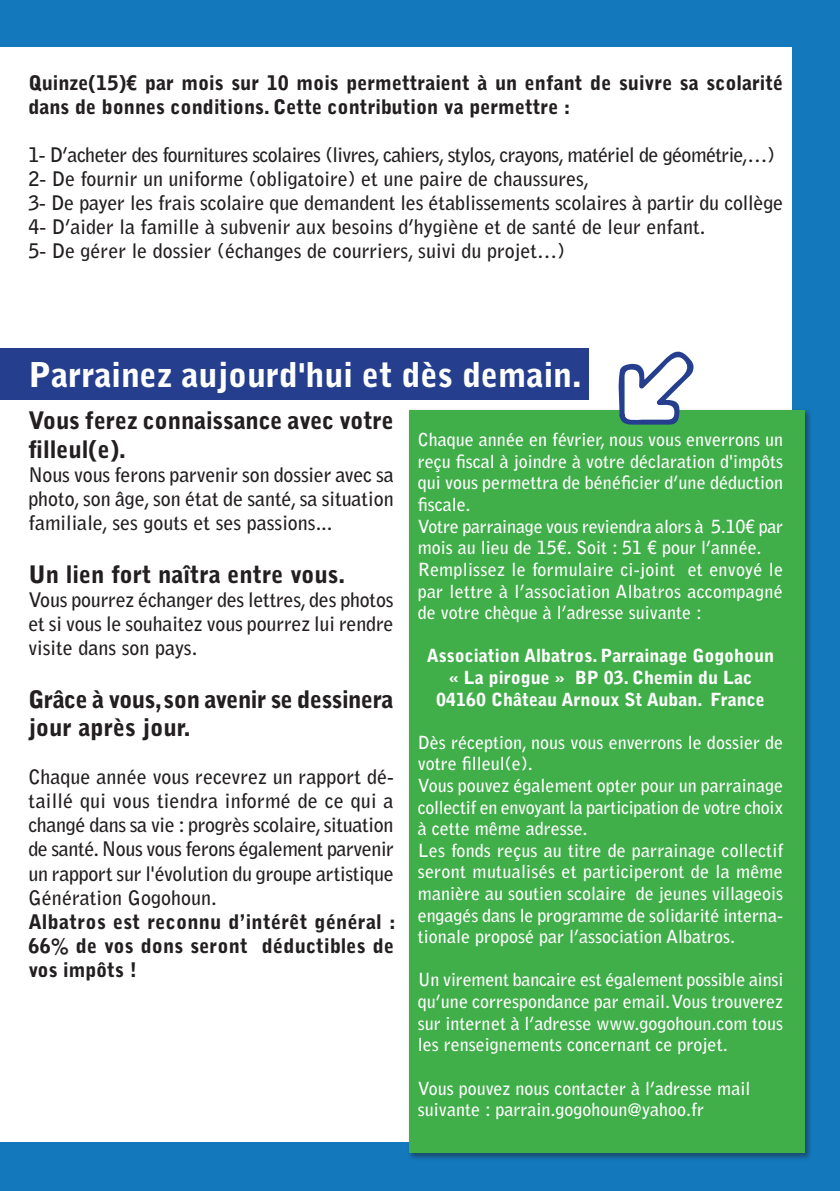
<style>
.page{position:relative;width:840px;height:1191px;background:#fff}
.page>*{position:absolute;margin:0;border:0;box-sizing:border-box;transform-origin:0 0}
.t1{font:900 34px "Bell Gothic Std";color:#fff}
.t2{font:900 24px/28.8px "Bell Gothic Std";letter-spacing:-.005em;color:#231f20}
.t3{font:700 20px/24px "Bell Gothic Std";letter-spacing:-.005em;color:#231f20;text-align:justify}
.t4{font:900 20px/24px "Bell Gothic Std";color:#231f20}
.t5{font:700 20px "Bell Gothic Std";letter-spacing:-.03em;color:#231f20}
.t6{font:700 18px/21.6px "Bell Gothic Std";color:#fff;text-align:justify}
.t7{font:900 18px "Bell Gothic Std";color:#fff}
</style>
<div class="page">
<div style="left:0;top:0;width:839px;height:1191px;background:#1378bc"></div>
<div style="left:0;top:47px;width:791px;height:1094px;background:#fff"></div>
<div style="left:407px;top:408px;width:412px;height:760px;background:#231f20;opacity:.5"></div>
<div style="left:408px;top:410px;width:396px;height:742px;background:#40ae49"></div>
<div style="left:0;top:349px;width:588px;height:51px;background:#253f8e"></div>
<svg style="left:616px;top:351px;width:79px;height:74px"></svg>
<p class="t4" style="left:28px;top:71px;width:755px">Quinze(15)€ par mois sur 10 mois permettraient à un enfant de suivre sa scolarité dans de bonnes conditions. Cette contribution va permettre :</p>
<p class="t5" style="left:28px;top:143px;width:747px">1- D’acheter des fournitures scolaires (livres, cahiers, stylos, crayons, matériel de géométrie,…)</p>
<p class="t3" style="left:28px;top:167px;width:562px">2- De fournir un uniforme (obligatoire) et une paire de chaussures,</p>
<p class="t3" style="left:28px;top:191px;width:756px">3- De payer les frais scolaire que demandent les établissements scolaires à partir du collège</p>
<p class="t3" style="left:28px;top:215px;width:678px">4- D’aider la famille à subvenir aux besoins d’hygiène et de santé de leur enfant.</p>
<p class="t3" style="left:28px;top:239px;width:538px">5- De gérer le dossier (échanges de courriers, suivi du projet…)</p>
<p class="t1" style="left:28px;top:354px;width:554px">Parrainez aujourd'hui et dès demain.</p>
<p class="t2" style="left:28px;top:406px;width:367px">Vous ferez connaissance avec votre filleul(e).</p>
<p class="t3" style="left:28px;top:463px;width:367px">Nous vous ferons parvenir son dossier avec sa photo, son âge, son état de santé, sa situation familiale, ses gouts et ses passions...</p>
<p class="t2" style="left:28px;top:560px;width:318px">Un lien fort naîtra entre vous.</p>
<p class="t3" style="left:28px;top:587px;width:366px">Vous pourrez échanger des lettres, des photos et si vous le souhaitez vous pourrez lui rendre visite dans son pays.</p>
<p class="t2" style="left:28px;top:685px;width:366px">Grâce à vous, son avenir se dessinera jour après jour.</p>
<p class="t3" style="left:28px;top:765px;width:367px">Chaque année vous recevrez un rapport dé&shy;taillé qui vous tiendra informé de ce qui a changé dans sa vie : progrès scolaire, situation de santé. Nous vous ferons également parvenir un rapport sur l'évolution du groupe artistique Génération Gogohoun.</p>
<p class="t4" style="left:28px;top:909px;width:368px;text-align:justify">Albatros est reconnu d’intérêt général :<br>66% de vos dons seront déductibles de vos impôts !</p>
<p class="t6" style="left:417px;top:429px;width:367px">Chaque année en février, nous vous enverrons un reçu fiscal à joindre à votre déclaration d'impôts qui vous permettra de bénéficier d’une déduction fiscale.</p>
<p class="t6" style="left:417px;top:515px;width:367px">Votre parrainage vous reviendra alors à 5.10€ par mois au lieu de 15€. Soit : 51 € pour l’année.</p>
<p class="t6" style="left:417px;top:558px;width:366px">Remplissez le formulaire ci-joint et envoyé le par lettre à l’association Albatros accompagné de votre chèque à l’adresse suivante :</p>
<p class="t7" style="left:426px;top:645px;width:348px">Association Albatros. Parrainage Gogohoun</p>
<p class="t7" style="left:448px;top:667px;width:304px">« La pirogue » BP 03. Chemin du Lac</p>
<p class="t7" style="left:436px;top:688px;width:330px">04160 Château Arnoux St Auban. France</p>
<p class="t6" style="left:417px;top:731px;width:367px">Dès réception, nous vous enverrons le dossier de votre filleul(e).</p>
<p class="t6" style="left:417px;top:774px;width:367px">Vous pouvez également opter pour un parrainage collectif en envoyant la participation de votre choix à cette même adresse.</p>
<p class="t6" style="left:417px;top:839px;width:367px">Les fonds reçus au titre de parrainage collectif seront mutualisés et participeront de la même manière au soutien scolaire de jeunes villageois engagés dans le programme de solidarité interna&shy;tionale proposé par l’association Albatros.</p>
<p class="t6" style="left:417px;top:969px;width:367px">Un virement bancaire est également possible ainsi qu’une correspondance par email. Vous trouverez sur internet à l’adresse www.gogohoun.com tous les renseignements concernant ce projet.</p>
<p class="t6" style="left:417px;top:1077px;width:334px">Vous pouvez nous contacter à l’adresse mail</p>
<p class="t6" style="left:417px;top:1098px;width:287px">suivante : parrain.gogohoun@yahoo.fr</p>
</div>
